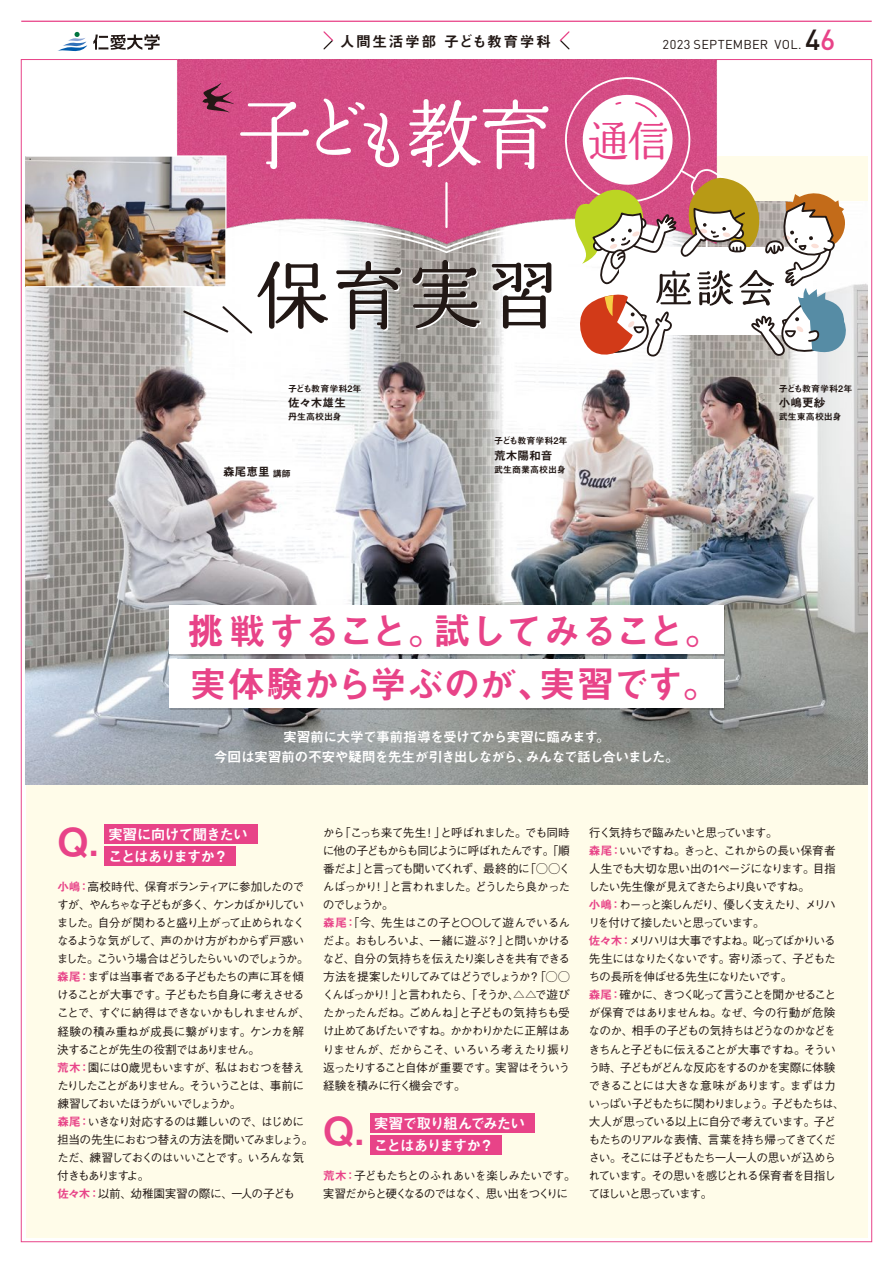
<style>
.page{position:relative;width:893px;height:1263px;background:#fff}
.page>*{position:absolute;margin:0;border:0;box-sizing:border-box;transform-origin:0 0}
.t1{font:42.45px "Marumin Old 90 pv RKSJ H";color:#e84388}
.t2{font:38.25px "Midashi Go Pro MB31";color:#e84388}
.t3{font:37.2px/53.1px "Midashi Go Pro MB31";letter-spacing:-.03em;color:#e84388}
.t4{font:500 28.65px "DINOT";color:#221815}
.t5{font:14.85px "Midashi Go Pro MB31";letter-spacing:-.12em;color:#fff}
.t6{font:14.85px "Midashi Go Pro MB31";letter-spacing:.1em;color:#221815}
.t7{font:14.85px "Midashi Go Pro MB31";letter-spacing:-.085em;color:#fff}
.t8{font:14.85px "Midashi Go Pro MB31";letter-spacing:-.065em;color:#fff}
.t9{font:13.8px/20.2px "Midashi Go Pro MB31";letter-spacing:-.045em;color:#fff;text-align:center}
.t10{font:12.75px "DINOT";letter-spacing:.015em;color:#221815}
.t11{font:500 11.7px/18px "Gothic BBB Pr 6 N";letter-spacing:-.085em;color:#221815}
.t12{font:11.7px "Midashi Go Pro MB31";color:#221815}
.t13{font:9px "Midashi Go Pro MB31";color:#221815}
.s1{color:#e84388}
.s2{font-size:9px}
.s3{font-family:"Midashi Go Pr 6 MB31";font-weight:400;color:#e84388}
</style>
<div class="page">
<hr style="left:21px;top:21px;width:851px;height:1px;background:#e84388">
<div style="left:26px;top:156px;width:841px;height:1081px;background:#fffce9"></div>
<img style="left:26px;top:201px;width:841px;height:584px">
<svg style="left:171px;top:607px;width:554px;height:49px"></svg>
<div style="left:169px;top:605px;width:555px;height:49px;background:#fff"></div>
<svg style="left:171px;top:661px;width:554px;height:49px"></svg>
<div style="left:169px;top:659px;width:555px;height:49px;background:#fff"></div>
<svg style="left:58px;top:32px;width:29px;height:19px"></svg>
<svg style="left:93px;top:35px;width:67px;height:15px"></svg>
<img style="left:123px;top:60px;width:595px;height:238px">
<img style="left:27px;top:157px;width:155px;height:128px">
<div style="left:104px;top:824px;width:154px;height:20px;background:#e84388"></div>
<div style="left:104px;top:846px;width:131px;height:20px;background:#e84388"></div>
<svg style="left:182px;top:67px;width:668px;height:299px"></svg>
<div style="left:25px;top:155px;width:202px;height:132px;border:1px solid #fff"></div>
<svg style="left:323px;top:31px;width:11px;height:19px"></svg>
<svg style="left:559px;top:31px;width:11px;height:19px"></svg>
<div style="left:370px;top:1112px;width:164px;height:20px;background:#e84388"></div>
<div style="left:370px;top:1134px;width:131px;height:20px;background:#e84388"></div>
<p class="t6" style="left:340px;top:30px;width:213px">人間生活学部 子ども教育学科</p>
<p class="t10" style="left:663px;top:37px;width:140px">2023 SEPTEMBER VOL.</p>
<h3 class="t4" style="left:805px;top:21px;width:32px">4<span class="s1">6</span></h3>
<h1 class="t1" style="left:587px;top:120px;width:84px">通信</h1>
<p class="t13" style="left:288px;top:381px;width:75px">子ども教育学科2年</p>
<p class="t12" style="left:288px;top:393px;width:60px">佐々木雄生</p>
<p class="t13" style="left:288px;top:410px;width:55px">丹生高校出身</p>
<p class="t12" style="left:223px;top:463px;width:69px">森尾恵里 <span class="s2">講師</span></p>
<p class="t13" style="left:494px;top:434px;width:75px">子ども教育学科2年</p>
<p class="t12" style="left:494px;top:446px;width:60px">荒木陽和音</p>
<p class="t13" style="left:494px;top:463px;width:73px">武生商業高校出身</p>
<h3 class="t3" style="left:187px;top:600px;width:536px">挑戦すること。試してみること。実体験から学ぶのが、実習です。</h3>
<p class="t9" style="left:214px;top:724px;width:467px">実習前に大学で事前指導を受けてから実習に臨みます。<br>今回は実習前の不安や疑問を先生が引き出しながら、みんなで話し合いました。</p>
<p class="t13" style="left:779px;top:381px;width:75px">子ども教育学科2年</p>
<p class="t12" style="left:779px;top:393px;width:48px">小嶋更紗</p>
<p class="t13" style="left:779px;top:410px;width:64px">武生東高校出身</p>
<h2 class="t2" style="left:57px;top:811px;width:43px">Q.</h2>
<p class="t8" style="left:108px;top:822px;width:141px">実習に向けて聞きたい</p>
<p class="t5" style="left:108px;top:844px;width:122px">ことはありますか？</p>
<p class="t11" style="left:57px;top:877px;width:258px"><span class="s3">小嶋：</span>高校時代、保育ボランティアに参加したのですが、やんちゃな子どもが多く、ケンカばかりしていました。自分が関わると盛り上がって止められなくなるような気がして、声のかけ方がわからず戸惑いました。こういう場合はどうしたらいいのでしょうか。<span class="s3">森尾：</span>まずは当事者である子どもたちの声に耳を傾けることが大事です。子どもたち自身に考えさせることで、すぐに納得はできないかもしれませんが、経験の積み重ねが成長に繋がります。ケンカを解決することが先生の役割ではありません。<br><span class="s3">荒木：</span>園には0歳児もいますが、私はおむつを替えたりしたことがありません。そういうことは、事前に練習しておいたほうがいいでしょうか。<br><span class="s3">森尾：</span>いきなり対応するのは難しいので、はじめに担当の先生におむつ替えの方法を聞いてみましょう。ただ、練習しておくのはいいことです。いろんな気付きもありますよ。<br><span class="s3">佐々木：</span>以前、幼稚園実習の際に、一人の子ども</p>
<p class="t11" style="left:323px;top:822px;width:249px">から「こっち来て先生！」と呼ばれました。でも同時に他の子どもからも同じように呼ばれたんです。「順番だよ」と言っても聞いてくれず、最終的に「◯◯くんばっかり！」と言われました。どうしたら良かったのでしょうか。<br><span class="s3">森尾：</span>「今、先生はこの子と〇〇して遊んでいるんだよ。おもしろいよ、一緒に遊ぶ？」と問いかけるなど、自分の気持ちを伝えたり楽しさを共有できる方法を提案したりしてみてはどうでしょうか？「◯◯くんばっかり！」と言われたら、「そうか、△△で遊びたかったんだね。ごめんね」と子どもの気持ちも受け止めてあげたいですね。かかわりかたに正解はありませんが、だからこそ、いろいろ考えたり振り返ったりすること自体が重要です。実習はそういう経験を積みに行く機会です。</p>
<h2 class="t2" style="left:323px;top:1100px;width:43px">Q.</h2>
<p class="t7" style="left:374px;top:1111px;width:153px">実習で取り組んでみたい</p>
<p class="t5" style="left:374px;top:1133px;width:122px">ことはありますか？</p>
<p class="t11" style="left:323px;top:1166px;width:254px"><span class="s3">荒木：</span>子どもたちとのふれあいを楽しみたいです。実習だからと硬くなるのではなく、思い出をつくりに</p>
<p class="t11" style="left:588px;top:822px;width:258px">行く気持ちで臨みたいと思っています。<br><span class="s3">森尾：</span>いいですね。きっと、これからの長い保育者人生でも大切な思い出の1ページになります。目指したい先生像が見えてきたらより良いですね。<br><span class="s3">小嶋：</span>わーっと楽しんだり、優しく支えたり、メリハリを付けて接したいと思っています。<br><span class="s3">佐々木：</span>メリハリは大事ですよね。叱ってばかりいる先生にはなりたくないです。寄り添って、子どもたちの長所を伸ばせる先生になりたいです。<br><span class="s3">森尾：</span>確かに、きつく叱って言うことを聞かせることが保育ではありませんね。なぜ、今の行動が危険なのか、相手の子どもの気持ちはどうなのかなどをきちんと子どもに伝えることが大事ですね。そういう時、子どもがどんな反応をするのかを実際に体験できることには大きな意味があります。まずは力いっぱい子どもたちに関わりましょう。子どもたちは、大人が思っている以上に自分で考えています。子どもたちのリアルな表情、言葉を持ち帰ってきてください。そこには子どもたち一人一人の思いが込められています。その思いを感じとれる保育者を目指してほしいと思っています。</p>
</div>
